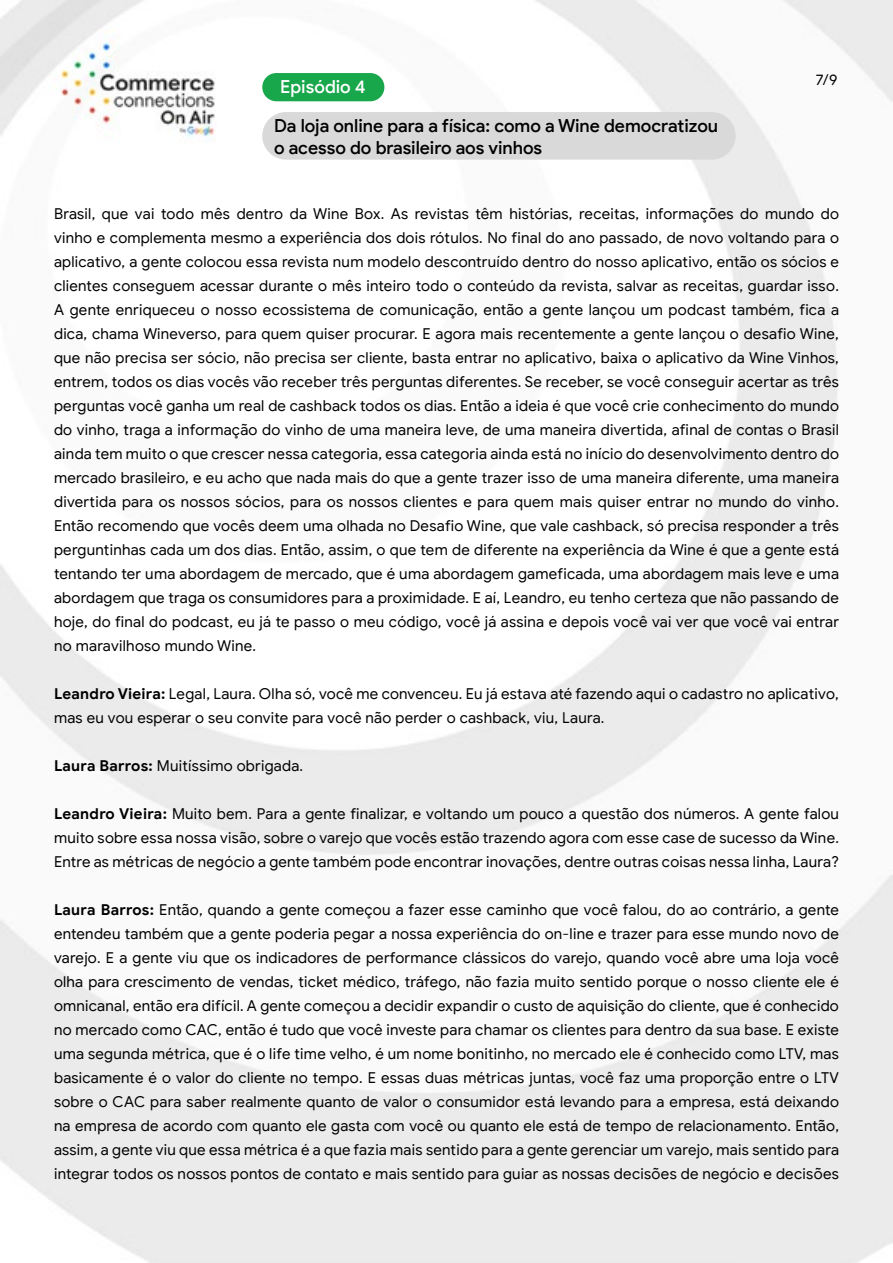
<style>
.page{position:relative;width:893px;height:1263px;background:#fff}
.page>*{position:absolute;margin:0;border:0;box-sizing:border-box;transform-origin:0 0}
.t1{font:500 18px/21.6px "Google Sans Display";letter-spacing:-.005em;color:#000}
.t2{font:500 18px "Google Sans Display";color:#fff}
.t3{font:15px/24px "Google Sans";letter-spacing:.02em;color:#000;text-align:justify}
.t4{font:15px "Google Sans Display";color:#000}
.s1{font-weight:700}
</style>
<div class="page">
<img style="left:0;top:0;width:893px;height:1263px">
<div style="left:262px;top:73px;width:122px;height:28px;background:#18a74a;border-radius:14px"></div>
<div style="left:262px;top:112px;width:474px;height:48px;background:#d9d9d9;border-radius:24px"></div>
<p class="t2" style="left:280px;top:76px;width:87px">Episódio 4</p>
<p class="t1" style="left:274px;top:115px;width:446px">Da loja online para a física: como a Wine democratizou o acesso do brasileiro aos vinhos</p>
<p class="t4" style="left:816px;top:70px;width:23px">7/9</p>
<p class="t3" style="left:54px;top:201px;width:786px">Brasil, que vai todo mês dentro da Wine Box. As revistas têm histórias, receitas, informações do mundo do vinho e complementa mesmo a experiência dos dois rótulos. No final do ano passado, de novo voltando para o aplicativo, a gente colocou essa revista num modelo descontruído dentro do nosso aplicativo, então os sócios e clientes conseguem acessar durante o mês inteiro todo o conteúdo da revista, salvar as receitas, guardar isso.<br>A gente enriqueceu o nosso ecossistema de comunicação, então a gente lançou um podcast também, fica a dica, chama Wineverso, para quem quiser procurar. E agora mais recentemente a gente lançou o desafio Wine, que não precisa ser sócio, não precisa ser cliente, basta entrar no aplicativo, baixa o aplicativo da Wine Vinhos, entrem, todos os dias vocês vão receber três perguntas diferentes. Se receber, se você conseguir acertar as três perguntas você ganha um real de cashback todos os dias. Então a ideia é que você crie conhecimento do mundo do vinho, traga a informação do vinho de uma maneira leve, de uma maneira divertida, afinal de contas o Brasil ainda tem muito o que crescer nessa categoria, essa categoria ainda está no início do desenvolvimento dentro do mercado brasileiro, e eu acho que nada mais do que a gente trazer isso de uma maneira diferente, uma maneira divertida para os nossos sócios, para os nossos clientes e para quem mais quiser entrar no mundo do vinho.<br>Então recomendo que vocês deem uma olhada no Desafio Wine, que vale cashback, só precisa responder a três perguntinhas cada um dos dias. Então, assim, o que tem de diferente na experiência da Wine é que a gente está tentando ter uma abordagem de mercado, que é uma abordagem gameficada, uma abordagem mais leve e uma abordagem que traga os consumidores para a proximidade. E aí, Leandro, eu tenho certeza que não passando de hoje, do final do podcast, eu já te passo o meu código, você já assina e depois você vai ver que você vai entrar no maravilhoso mundo Wine.</p>
<p class="t3" style="left:54px;top:681px;width:786px"><span class="s1">Leandro Vieira:</span> Legal, Laura. Olha só, você me convenceu. Eu já estava até fazendo aqui o cadastro no aplicativo, mas eu vou esperar o seu convite para você não perder o cashback, viu, Laura.</p>
<p class="t3" style="left:54px;top:753px;width:251px"><span class="s1">Laura Barros:</span> Muitíssimo obrigada.</p>
<p class="t3" style="left:54px;top:801px;width:786px"><span class="s1">Leandro Vieira:</span> Muito bem. Para a gente finalizar, e voltando um pouco a questão dos números. A gente falou muito sobre essa nossa visão, sobre o varejo que vocês estão trazendo agora com esse case de sucesso da Wine.<br>Entre as métricas de negócio a gente também pode encontrar inovações, dentre outras coisas nessa linha, Laura?</p>
<p class="t3" style="left:54px;top:897px;width:786px"><span class="s1">Laura Barros:</span> Então, quando a gente começou a fazer esse caminho que você falou, do ao contrário, a gente entendeu também que a gente poderia pegar a nossa experiência do on-line e trazer para esse mundo novo de varejo. E a gente viu que os indicadores de performance clássicos do varejo, quando você abre uma loja você olha para crescimento de vendas, ticket médico, tráfego, não fazia muito sentido porque o nosso cliente ele é omnicanal, então era difícil. A gente começou a decidir expandir o custo de aquisição do cliente, que é conhecido no mercado como CAC, então é tudo que você investe para chamar os clientes para dentro da sua base. E existe uma segunda métrica, que é o life time velho, é um nome bonitinho, no mercado ele é conhecido como LTV, mas basicamente é o valor do cliente no tempo. E essas duas métricas juntas, você faz uma proporção entre o LTV sobre o CAC para saber realmente quanto de valor o consumidor está levando para a empresa, está deixando na empresa de acordo com quanto ele gasta com você ou quanto ele está de tempo de relacionamento. Então, assim, a gente viu que essa métrica é a que fazia mais sentido para a gente gerenciar um varejo, mais sentido para integrar todos os nossos pontos de contato e mais sentido para guiar as nossas decisões de negócio e decisões</p>
</div>
